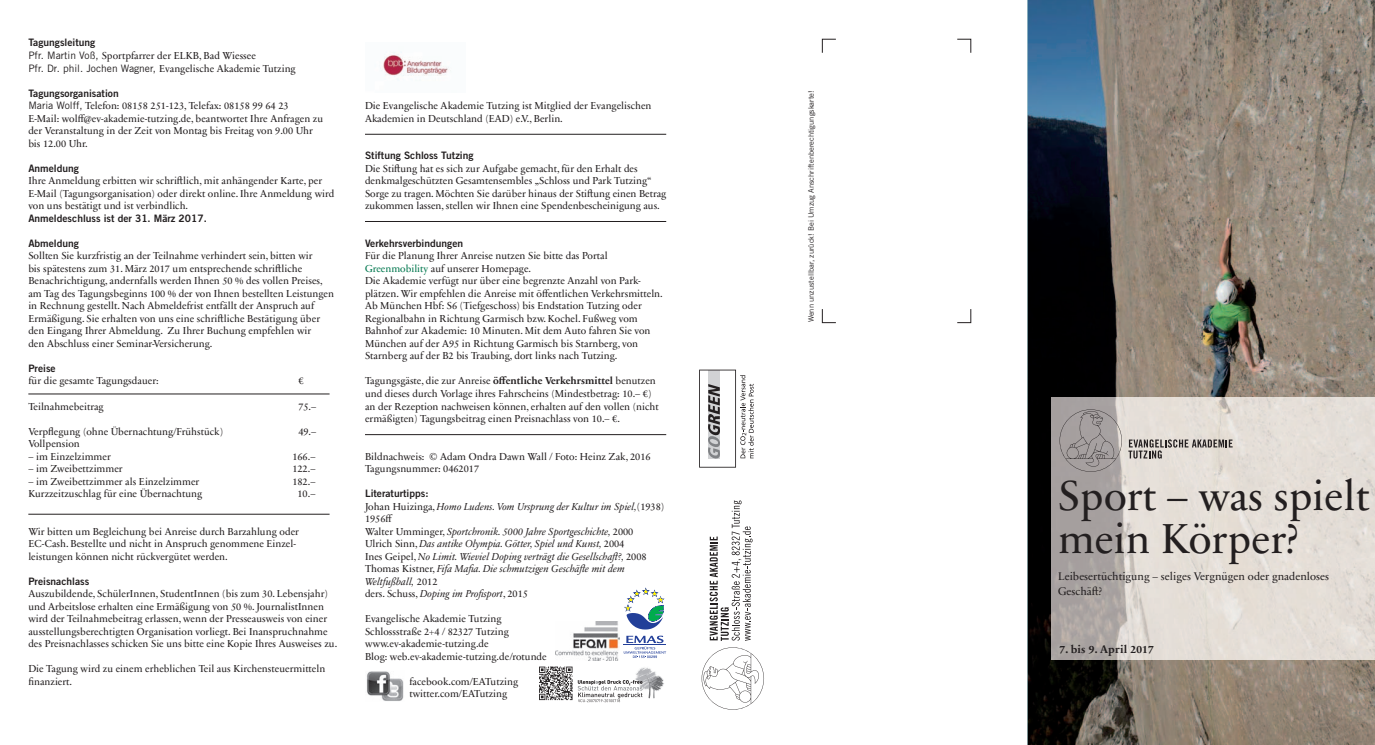
<style>
.page{position:relative;width:1375px;height:745px;background:#fff}
.page>*{position:absolute;margin:0;border:0;box-sizing:border-box;transform-origin:0 0}
.t1{font:42.5px/42.8px "Sabon Next LT Pro";color:#231f20}
.t2{font:11.25px/15px "Sabon Next LT Pro";color:#231f20}
.t3{font:700 11.25px "Sabon Next LT Pro";letter-spacing:.02em;color:#231f20}
.t4{font:10.25px/12.5px "Sabon Next LT Pro";color:#231f20}
.t5{font:italic 10.25px/12.5px "Sabon Next LT Pro";color:#231f20}
.t6{font:10.25px "Trade Gothic LT Std Bd 2";color:#231f20}
.t7{font:7.5px "Trade Gothic LT Std";color:#231f20}
.s1{font-family:"Trade Gothic LT Std"}
.s2{color:#00774e}
.s3{font-weight:700}
.s4{font-style:normal}
</style>
<div class="page">
<img style="left:1028px;top:0;width:347px;height:744px">
<img style="left:1051px;top:397px;width:324px;height:262px">
<svg style="left:1128px;top:439px;width:104px;height:19px"></svg>
<svg style="left:1059px;top:409px;width:63px;height:62px"></svg>
<svg style="left:702px;top:647px;width:62px;height:62px"></svg>
<svg style="left:710px;top:500px;width:42px;height:140px"></svg>
<svg style="left:822px;top:309px;width:14px;height:14px"></svg>
<svg style="left:957px;top:309px;width:14px;height:14px"></svg>
<svg style="left:822px;top:39px;width:14px;height:14px"></svg>
<svg style="left:957px;top:39px;width:14px;height:14px"></svg>
<img style="left:366px;top:671px;width:38px;height:30px">
<hr style="left:365px;top:134px;width:301px;height:1px;background:#231f20">
<hr style="left:28px;top:393px;width:302px;height:1px;background:#231f20">
<hr style="left:28px;top:513px;width:302px;height:1px;background:#231f20">
<svg style="left:699px;top:369px;width:55px;height:98px"></svg>
<svg style="left:624px;top:587px;width:41px;height:42px"></svg>
<svg style="left:624px;top:635px;width:42px;height:22px"></svg>
<svg style="left:539px;top:666px;width:34px;height:34px"></svg>
<svg style="left:539px;top:666px;width:33px;height:33px"></svg>
<hr style="left:365px;top:221px;width:301px;height:1px;background:#231f20">
<img style="left:556px;top:621px;width:63px;height:39px">
<svg style="left:578px;top:667px;width:86px;height:34px"></svg>
<img style="left:380px;top:52px;width:71px;height:28px">
<hr style="left:365px;top:434px;width:301px;height:1px;background:#231f20">
<p class="t6" style="left:28px;top:36px;width:69px">Tagungsleitung</p>
<p class="t4" style="left:28px;top:49px;width:269px"><span class="s1">Pfr. Martin Voß,</span> Sportpfarrer der ELKB, Bad Wiessee<br><span class="s1">Pfr. Dr. phil. Jochen Wagner,</span> Evangelische Akademie Tutzing</p>
<p class="t6" style="left:28px;top:86px;width:92px">Tagungsorganisation</p>
<p class="t4" style="left:28px;top:99px;width:296px"><span class="s1">Maria Wolff,</span> Telefon: 08158 251-123, Telefax: 08158 99 64 23<br>E-Mail: wolff@ev-akademie-tutzing.de, beantwortet Ihre Anfragen zu der Veranstaltung in der Zeit von Montag bis Freitag von 9.00 Uhr bis 12.00 Uhr.</p>
<p class="t6" style="left:28px;top:161px;width:52px">Anmeldung</p>
<p class="t4" style="left:28px;top:174px;width:308px">Ihre Anmeldung erbitten wir schriftlich, mit anhängender Karte, per<br>E-Mail (Tagungsorganisation) oder direkt online. Ihre Anmeldung wird von uns bestätigt und ist verbindlich.</p>
<p class="t6" style="left:28px;top:211px;width:180px">Anmeldeschluss ist der 31. März 2017.</p>
<p class="t6" style="left:28px;top:236px;width:52px">Abmeldung</p>
<p class="t4" style="left:28px;top:249px;width:307px">Sollten Sie kurzfristig an der Teilnahme verhindert sein, bitten wir<br>bis spätestens zum 31. März 2017 um entsprechende schriftliche Benachrichtigung, andernfalls werden Ihnen 50 % des vollen Preises, am Tag des Tagungsbeginns 100 % der von Ihnen bestellten Leistungen in Rechnung gestellt. Nach Abmeldefrist entfällt der Anspruch auf Ermäßigung. Sie erhalten von uns eine schriftliche Bestätigung über den Eingang Ihrer Abmeldung. Zu Ihrer Buchung empfehlen wir<br>den Abschluss einer Seminar-Versicherung.</p>
<p class="t6" style="left:28px;top:361px;width:29px">Preise</p>
<p class="t4" style="left:28px;top:374px;width:132px">für die gesamte Tagungsdauer:</p>
<p class="t4" style="left:298px;top:374px;width:7px">€</p>
<p class="t4" style="left:28px;top:399px;width:77px">Teilnahmebeitrag</p>
<p class="t4" style="left:298px;top:399px;width:19px">75.–</p>
<p class="t4" style="left:28px;top:424px;width:196px">Verpflegung (ohne Übernachtung/Frühstück)</p>
<p class="t4" style="left:298px;top:424px;width:19px">49.–</p>
<p class="t4" style="left:28px;top:436px;width:53px">Vollpension</p>
<p class="t4" style="left:28px;top:449px;width:84px">– im Einzelzimmer</p>
<p class="t4" style="left:292px;top:449px;width:25px">166.–</p>
<p class="t4" style="left:28px;top:461px;width:96px">– im Zweibettzimmer</p>
<p class="t4" style="left:292px;top:461px;width:25px">122.–</p>
<p class="t4" style="left:28px;top:474px;width:173px">– im Zweibettzimmer als Einzelzimmer</p>
<p class="t4" style="left:292px;top:474px;width:25px">182.–</p>
<p class="t4" style="left:28px;top:486px;width:175px">Kurzzeitzuschlag für eine Übernachtung</p>
<p class="t4" style="left:297px;top:486px;width:19px">10.–</p>
<p class="t4" style="left:28px;top:524px;width:272px">Wir bitten um Begleichung bei Anreise durch Barzahlung oder<br>EC-Cash. Bestellte und nicht in Anspruch genommene Einzel&shy;leistungen können nicht rückvergütet werden.</p>
<p class="t6" style="left:28px;top:574px;width:62px">Preisnachlass</p>
<p class="t4" style="left:28px;top:586px;width:310px">Auszubildende, SchülerInnen, StudentInnen (bis zum 30. Lebensjahr) und Arbeitslose erhalten eine Ermäßigung von 50 %. JournalistInnen wird der Teilnahmebeitrag erlassen, wenn der Presseausweis von einer ausstellungsberechtigten Organisation vorliegt. Bei Inanspruchnahme des Preisnachlasses schicken Sie uns bitte eine Kopie Ihres Ausweises zu.</p>
<p class="t4" style="left:28px;top:661px;width:299px">Die Tagung wird zu einem erheblichen Teil aus Kirchensteuermitteln finanziert.</p>
<p class="t4" style="left:365px;top:99px;width:288px">Die Evangelische Akademie Tutzing ist Mitglied der Evangelischen<br>Akademien in Deutschland (EAD) e.V., Berlin.</p>
<p class="t6" style="left:365px;top:149px;width:110px">Stiftung Schloss Tutzing</p>
<p class="t4" style="left:365px;top:161px;width:303px">Die Stiftung hat es sich zur Aufgabe gemacht, für den Erhalt des denkmalgeschützten Gesamtensembles „Schloss und Park Tutzing“ Sorge zu tragen. Möchten Sie darüber hinaus der Stiftung einen Betrag zukommen lassen, stellen wir Ihnen eine Spendenbescheinigung aus.</p>
<p class="t6" style="left:365px;top:236px;width:100px">Verkehrsverbindungen</p>
<p class="t4" style="left:365px;top:249px;width:299px">Für die Planung Ihrer Anreise nutzen Sie bitte das Portal <span class="s2">Greenmobility</span> auf unserer Homepage.<br>Die Akademie verfügt nur über eine begrenzte Anzahl von Park&shy;plätzen. Wir empfehlen die Anreise mit öffentlichen Verkehrsmitteln.<br>Ab München Hbf: S6 (Tiefgeschoss) bis Endstation Tutzing oder Regionalbahn in Richtung Garmisch bzw. Kochel. Fußweg vom Bahnhof zur Akademie: 10 Minuten. Mit dem Auto fahren Sie von München auf der A95 in Richtung Garmisch bis Starnberg, von Starnberg auf der B2 bis Traubing, dort links nach Tutzing.</p>
<p class="t4" style="left:365px;top:374px;width:295px">Tagungsgäste, die zur Anreise <span class="s3">öffentliche Verkehrsmittel</span> benutzen und dieses durch Vorlage ihres Fahrscheins (Mindestbetrag: 10.– €) an der Rezeption nachweisen können, erhalten auf den vollen (nicht ermäßigten) Tagungsbeitrag einen Preisnachlass von 10.– €.</p>
<p class="t4" style="left:365px;top:449px;width:287px">Bildnachweis: © Adam Ondra Dawn Wall / Foto: Heinz Zak, 2016<br>Tagungsnummer: 0462017</p>
<p class="t6" style="left:365px;top:487px;width:65px">Literaturtipps:</p>
<p class="t5" style="left:365px;top:499px;width:301px"><span class="s4">Johan Huizinga,</span> Homo Ludens. Vom Ursprung der Kultur im Spiel,<span class="s4">(1938)<br>1956ff<br>Walter Umminger,</span> Sportchronik. 5000 Jahre Sportgeschichte, <span class="s4">2000<br>Ulrich Sinn,</span> Das antike Olympia. Götter, Spiel und Kunst, <span class="s4">2004<br>Ines Geipel,</span> No Limit. Wieviel Doping verträgt die Gesellschaft?, <span class="s4">2008<br>Thomas Kistner,</span> Fifa Mafia. Die schmutzigen Geschäfte mit dem Weltfußball, <span class="s4">2012<br>ders. Schuss,</span> Doping im Profisport<span class="s4">, 2015</span></p>
<p class="t4" style="left:365px;top:611px;width:183px">Evangelische Akademie Tutzing Schlossstraße 2+4 / 82327 Tutzing www.ev-akademie-tutzing.de<br>Blog: web.ev-akademie-tutzing.de/rotunde</p>
<p class="t4" style="left:409px;top:674px;width:110px">facebook.com/EATutzing twitter.com/EATutzing</p>
<p class="t7" style="left:807px;top:322px;width:233px;rotate:-90deg">Wenn unzustellbar, zurück! Bei Umzug Anschriftenberechtigungskarte!</p>
<h1 class="t1" style="left:1058px;top:472px;width:313px">Sport – was spielt mein Körper?</h1>
<p class="t2" style="left:1058px;top:567px;width:273px">Leibesertüchtigung – seliges Vergnügen oder gnadenloses<br>Geschäft?</p>
<p class="t3" style="left:1059px;top:639px;width:96px">7. bis 9. April 2017</p>
</div>
